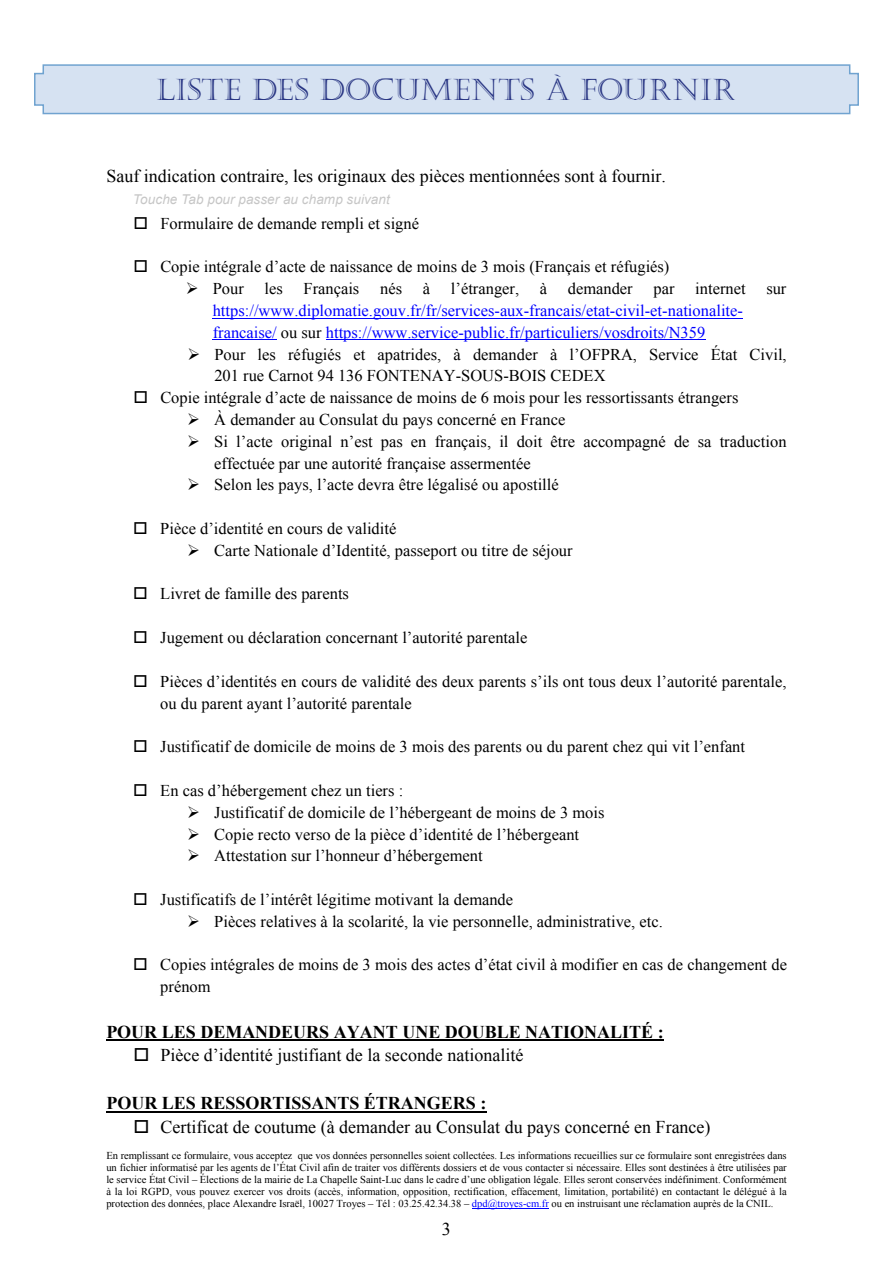
<style>
.page{position:relative;width:893px;height:1263px;background:#fff}
.page>*{position:absolute;margin:0;border:0;box-sizing:border-box;transform-origin:0 0}
.t1{font:30px "Castellar";letter-spacing:.015em;color:#283583}
.t2{font:18px "Times New Roman";color:#000}
.t3{font:700 18px "Times New Roman";color:#000}
.t4{font:16.5px/21.8px "Times New Roman";color:#000}
.t5{font:16.5px/21.8px "Times New Roman";color:#00f}
.t6{font:italic 13.5px "Arial";letter-spacing:.005em;color:#c6c6c6}
.t7{font:10.5px/12.1px "Times New Roman";letter-spacing:-.005em;color:#000;text-align:justify}
.s1{color:#000}
.s2{color:#00f}
</style>
<div class="page">
<hr style="left:472px;top:1208px;width:77px;height:1px;background:#00f">
<hr style="left:213px;top:318px;width:530px;height:1px;background:#00f">
<hr style="left:213px;top:339px;width:64px;height:1px;background:#00f">
<hr style="left:326px;top:339px;width:379px;height:1px;background:#00f">
<hr style="left:106px;top:1039px;width:558px;height:2px;background:#000">
<hr style="left:106px;top:1111px;width:380px;height:2px;background:#000">
<svg style="left:34px;top:64px;width:825px;height:51px;background:#d0def0"></svg>
<h1 class="t1" style="left:156px;top:73px;width:581px">LISTE DES DOCUMENTS À FOURNIR</h1>
<p class="t2" style="left:106px;top:164px;width:561px">Sauf indication contraire, les originaux des pièces mentionnées sont à fournir.</p>
<p class="t4" style="left:133px;top:212px;width:287px">□ Formulaire de demande rempli et signé</p>
<p class="t4" style="left:133px;top:256px;width:538px">□ Copie intégrale d’acte de naissance de moins de 3 mois (Français et réfugiés)</p>
<p class="t4" style="left:186px;top:277px;width:60px">➢ Pour</p>
<p class="t4" style="left:265px;top:277px;width:20px">les</p>
<p class="t4" style="left:304px;top:277px;width:57px">Français</p>
<p class="t4" style="left:380px;top:277px;width:24px">nés</p>
<p class="t4" style="left:423px;top:277px;width:9px">à</p>
<p class="t4" style="left:451px;top:277px;width:70px">l’étranger,</p>
<p class="t4" style="left:540px;top:277px;width:9px">à</p>
<p class="t4" style="left:568px;top:277px;width:66px">demander</p>
<p class="t4" style="left:654px;top:277px;width:23px">par</p>
<p class="t4" style="left:695px;top:277px;width:52px">internet</p>
<p class="t4" style="left:766px;top:277px;width:22px">sur</p>
<p class="t5" style="left:213px;top:299px;width:532px">https://www.diplomatie.gouv.fr/fr/services-aux-francais/etat-civil-et-nationalite&shy;francaise/ <span class="s1">ou sur</span> https://www.service-public.fr/particuliers/vosdroits/N359</p>
<p class="t4" style="left:214px;top:343px;width:574px;text-indent:-27px">➢ Pour les réfugiés et apatrides, à demander à l’OFPRA, Service État Civil,<br>201 rue Carnot 94 136 FONTENAY-SOUS-BOIS CEDEX</p>
<p class="t4" style="left:133px;top:386px;width:607px">□ Copie intégrale d’acte de naissance de moins de 6 mois pour les ressortissants étrangers</p>
<p class="t4" style="left:187px;top:408px;width:379px">➢ À demander au Consulat du pays concerné en France</p>
<p class="t4" style="left:214px;top:430px;width:574px;text-indent:-27px">➢ Si l’acte original n’est pas en français, il doit être accompagné de sa traduction effectuée par une autorité française assermentée</p>
<p class="t4" style="left:187px;top:474px;width:373px">➢ Selon les pays, l’acte devra être légalisé ou apostillé</p>
<p class="t4" style="left:133px;top:517px;width:264px">□ Pièce d’identité en cours de validité</p>
<p class="t4" style="left:187px;top:539px;width:387px">➢ Carte Nationale d’Identité, passeport ou titre de séjour</p>
<p class="t4" style="left:133px;top:583px;width:217px">□ Livret de famille des parents</p>
<p class="t4" style="left:133px;top:626px;width:396px">□ Jugement ou déclaration concernant l’autorité parentale</p>
<p class="t4" style="left:160px;top:670px;width:628px;text-indent:-27px">□ Pièces d’identités en cours de validité des deux parents s’ils ont tous deux l’autorité parentale, ou du parent ayant l’autorité parentale</p>
<p class="t4" style="left:133px;top:736px;width:613px">□ Justificatif de domicile de moins de 3 mois des parents ou du parent chez qui vit l’enfant</p>
<p class="t4" style="left:133px;top:779px;width:271px">□ En cas d’hébergement chez un tiers :</p>
<p class="t4" style="left:187px;top:801px;width:419px">➢ Justificatif de domicile de l’hébergeant de moins de 3 mois</p>
<p class="t4" style="left:187px;top:823px;width:393px">➢ Copie recto verso de la pièce d’identité de l’hébergeant</p>
<p class="t4" style="left:187px;top:845px;width:297px">➢ Attestation sur l’honneur d’hébergement</p>
<p class="t4" style="left:133px;top:888px;width:381px">□ Justificatifs de l’intérêt légitime motivant la demande</p>
<p class="t4" style="left:187px;top:910px;width:477px">➢ Pièces relatives à la scolarité, la vie personnelle, administrative, etc.</p>
<p class="t4" style="left:160px;top:954px;width:628px;text-indent:-27px">□ Copies intégrales de moins de 3 mois des actes d’état civil à modifier en cas de changement de prénom</p>
<p class="t3" style="left:106px;top:1019px;width:559px">POUR LES DEMANDEURS AYANT UNE DOUBLE NATIONALITÉ :</p>
<p class="t2" style="left:133px;top:1043px;width:392px">□ Pièce d’identité justifiant de la seconde nationalité</p>
<p class="t3" style="left:106px;top:1090px;width:382px">POUR LES RESSORTISSANTS ÉTRANGERS :</p>
<p class="t2" style="left:133px;top:1114px;width:579px">□ Certificat de coutume (à demander au Consulat du pays concerné en France)</p>
<p class="t6" style="left:133px;top:190px;width:258px">Touche Tab pour passer au champ suivant</p>
<p class="t7" style="left:106px;top:1149px;width:682px">En remplissant ce formulaire, vous acceptez que vos données personnelles soient collectées. Les informations recueillies sur ce formulaire sont enregistrées dans un fichier informatisé par les agents de l’État Civil afin de traiter vos différents dossiers et de vous contacter si nécessaire. Elles sont destinées à être utilisées par le service État Civil – Élections de la mairie de La Chapelle Saint-Luc dans le cadre d’une obligation légale. Elles seront conservées indéfiniment. Conformément à la loi RGPD, vous pouvez exercer vos droits (accès, information, opposition, rectification, effacement, limitation, portabilité) en contactant le délégué à la protection des données, place Alexandre Israël, 10027 Troyes – Tél : 03.25.42.34.38 – <span class="s2">dpd@troyes-cm.fr</span> ou en instruisant une réclamation auprès de la CNIL.</p>
<p class="t2" style="left:442px;top:1217px;width:10px">3</p>
</div>
